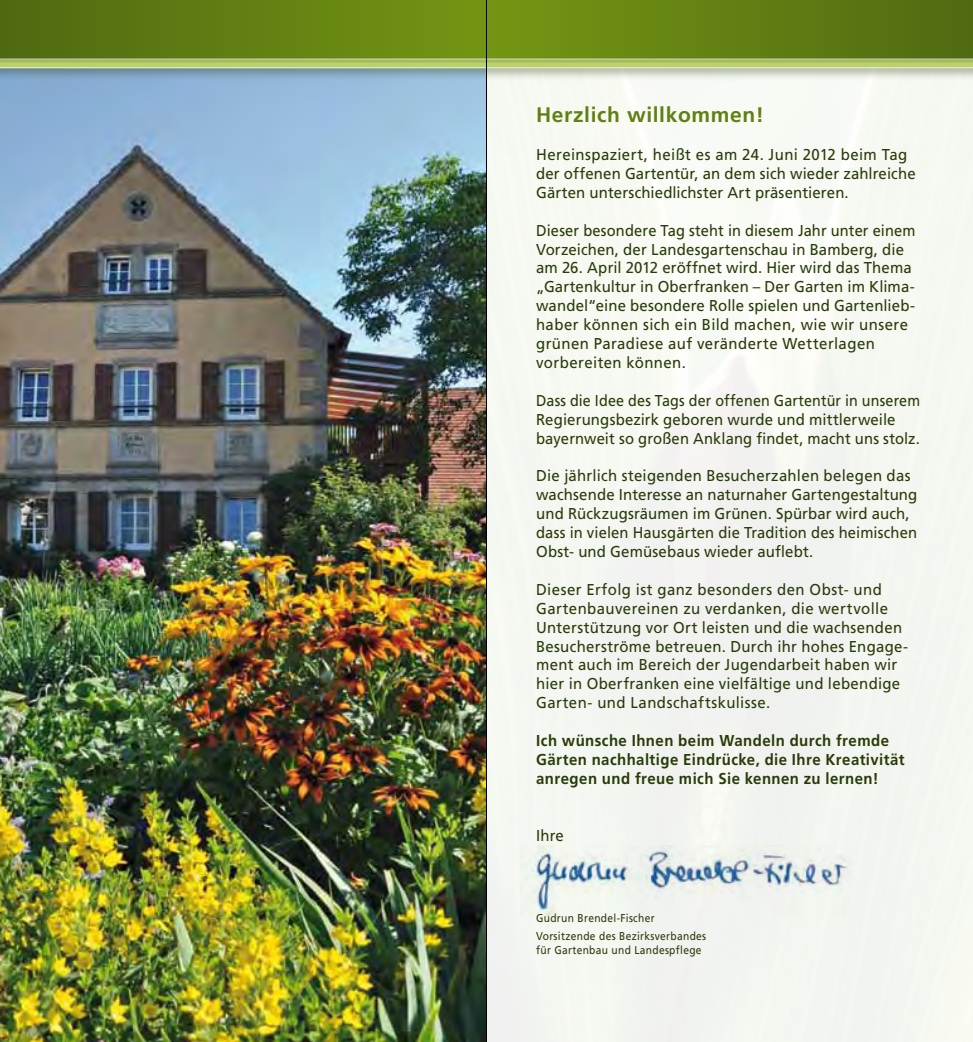
<style>
.page{position:relative;width:973px;height:1042px;background:#fff}
.page>*{position:absolute;margin:0;border:0;box-sizing:border-box;transform-origin:0 0}
.t1{font:700 21px "Frutiger";letter-spacing:.03em;color:#617f13}
.t2{font:15.75px/18.9px "Frutiger";letter-spacing:.015em;color:#283c09;scale:.95 1}
.t3{font:15.75px/18.9px "Frutiger";letter-spacing:.015em;color:#283c09;scale:.93 1}
.t4{font:15.75px/18.9px "Frutiger";letter-spacing:.015em;color:#283c09;scale:.91 1}
.t5{font:700 15.75px/18.9px "Frutiger";letter-spacing:.03em;color:#283c09;scale:.95 1}
.t6{font:11.38px/18.6px "Frutiger";letter-spacing:.03em;color:#283c09;scale:.9 1}
</style>
<div class="page">
<img style="left:0;top:81px;width:486px;height:961px">
<div style="left:0;top:1px;width:972px;height:80px;background:#283c09;opacity:.35"></div>
<svg style="left:0;top:63px;width:972px;height:5px"></svg>
<div style="left:0;top:0;width:972px;height:63px;background:#a5bb5b"></div>
<svg style="left:0;top:0;width:972px;height:60px"></svg>
<img style="left:520px;top:845px;width:338px;height:70px">
<hr style="left:486px;top:0;width:1px;height:1042px;background:#000">
<h1 class="t1" style="left:536px;top:103px;width:229px">Herzlich willkommen!</h1>
<p class="t2" style="left:536px;top:145px;width:401px">Hereinspaziert, heißt es am 24. Juni 2012 beim Tag der offenen Gartentür, an dem sich wieder zahlreiche<br>Gärten unterschiedlichster Art präsentieren.</p>
<p class="t3" style="left:536px;top:221px;width:409px">Dieser besondere Tag steht in diesem Jahr unter einem Vorzeichen, der Landesgartenschau in Bamberg, die am 26. April 2012 eröffnet wird. Hier wird das Thema „Gartenkultur in Oberfranken – Der Garten im Klima&shy;wandel“eine besondere Rolle spielen und Gartenlieb&shy;haber können sich ein Bild machen, wie wir unsere grünen Paradiese auf veränderte Wetterlagen vorbereiten können.</p>
<p class="t4" style="left:536px;top:391px;width:423px">Dass die Idee des Tags der offenen Gartentür in unserem<br>Regierungsbezirk geboren wurde und mittlerweile bayernweit so großen Anklang findet, macht uns stolz.</p>
<p class="t2" style="left:536px;top:466px;width:403px">Die jährlich steigenden Besucherzahlen belegen das wachsende Interesse an naturnaher Gartengestaltung und Rückzugsräumen im Grünen. Spürbar wird auch, dass in vielen Hausgärten die Tradition des heimischen Obst- und Gemüsebaus wieder auflebt.</p>
<p class="t2" style="left:536px;top:580px;width:393px">Dieser Erfolg ist ganz besonders den Obst- und Gartenbauvereinen zu verdanken, die wertvolle Unterstützung vor Ort leisten und die wachsenden Besucherströme betreuen. Durch ihr hohes Engage&shy;ment auch im Bereich der Jugendarbeit haben wir hier in Oberfranken eine vielfältige und lebendige Garten- und Landschaftskulisse.</p>
<p class="t5" style="left:536px;top:731px;width:389px">Ich wünsche Ihnen beim Wandeln durch fremde<br>Gärten nachhaltige Eindrücke, die Ihre Kreativität anregen und freue mich Sie kennen zu lernen!</p>
<p class="t2" style="left:536px;top:825px;width:31px">Ihre</p>
<p class="t6" style="left:536px;top:908px;width:190px">Gudrun Brendel-Fischer<br>Vorsitzende des Bezirksverbandes</p>
<p class="t6" style="left:536px;top:940px;width:185px">für Gartenbau und Landespflege</p>
</div>
